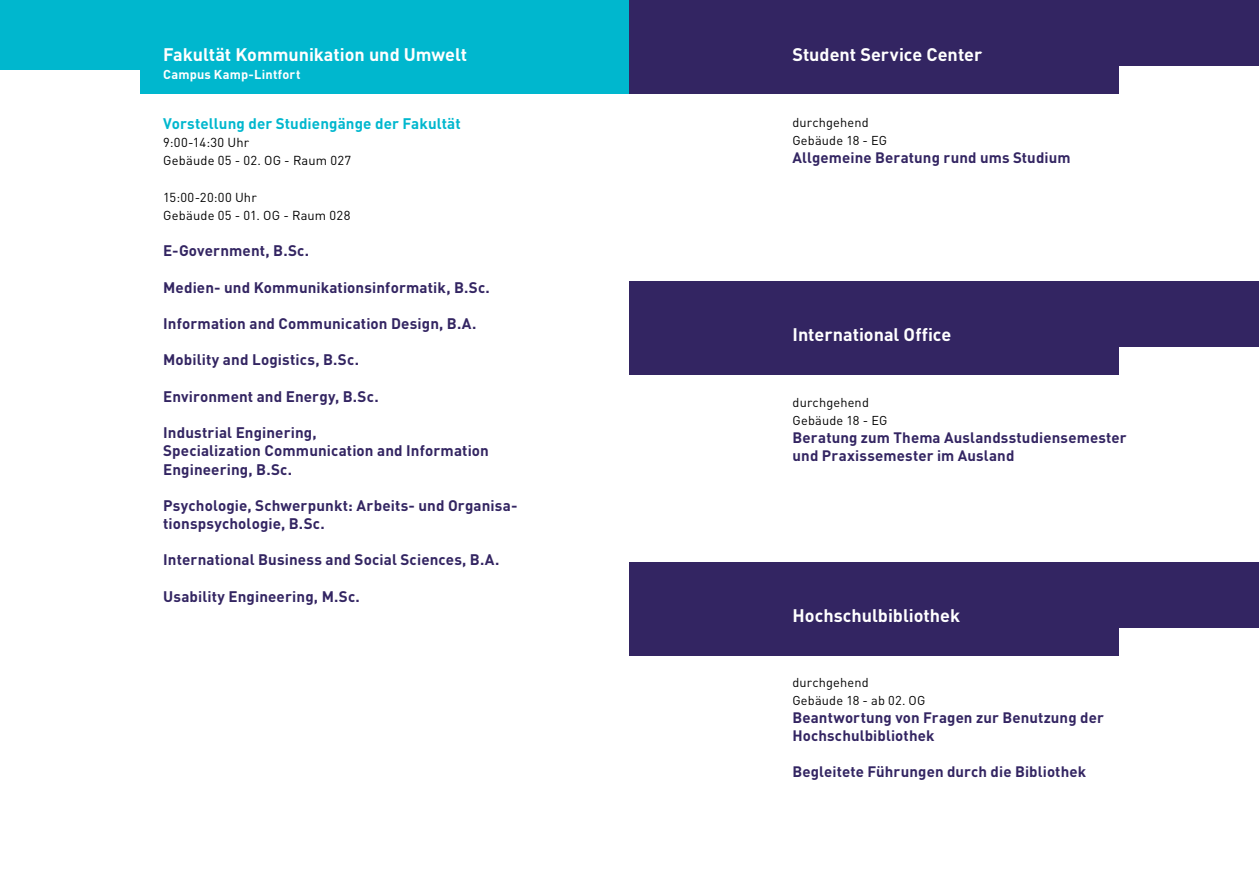
<style>
.page{position:relative;width:1259px;height:893px;background:#fff}
.page>*{position:absolute;margin:0;border:0;box-sizing:border-box;transform-origin:0 0}
.t1{font:700 18px "DINOT";color:#fff}
.t2{font:700 15.15px/18.1px "DINOT";letter-spacing:.005em;color:#332562}
.t3{font:700 15.15px "DINOT";letter-spacing:.005em;color:#00b7ce}
.t4{font:700 15px/18px "DINOT";letter-spacing:.01em;color:#332562}
.t5{font:12.9px/18.1px "DINOT";letter-spacing:.015em;color:#000}
.t6{font:12.75px/18px "DINOT";letter-spacing:.015em;color:#000}
.t7{font:700 12.75px "DINOT";letter-spacing:.02em;color:#fff}
</style>
<div class="page">
<div style="left:0;top:0;width:629px;height:94px;background:#00b7ce"></div>
<div style="left:0;top:71px;width:140px;height:33px;background:#fff"></div>
<div style="left:629px;top:0;width:630px;height:94px;background:#332562"></div>
<div style="left:1119px;top:67px;width:140px;height:37px;background:#fff"></div>
<div style="left:629px;top:281px;width:630px;height:94px;background:#332562"></div>
<div style="left:1119px;top:347px;width:140px;height:38px;background:#fff"></div>
<div style="left:629px;top:562px;width:630px;height:94px;background:#332562"></div>
<div style="left:1119px;top:628px;width:140px;height:38px;background:#fff"></div>
<p class="t1" style="left:163px;top:42px;width:306px">Fakultät Kommunikation und Umwelt</p>
<p class="t7" style="left:163px;top:66px;width:139px">Campus Kamp-Lintfort</p>
<p class="t3" style="left:163px;top:114px;width:299px">Vorstellung der Studiengänge der Fakultät</p>
<p class="t5" style="left:163px;top:133px;width:189px">9:00-14:30 Uhr<br>Gebäude 05 - 02. OG - Raum 027</p>
<p class="t5" style="left:163px;top:188px;width:189px">15:00-20:00 Uhr<br>Gebäude 05 - 01. OG - Raum 028</p>
<p class="t2" style="left:163px;top:241px;width:147px">E-Government, B.Sc.</p>
<p class="t2" style="left:163px;top:278px;width:328px">Medien- und Kommunikationsinformatik, B.Sc.</p>
<p class="t2" style="left:163px;top:314px;width:315px">Information and Communication Design, B.A.</p>
<p class="t2" style="left:163px;top:350px;width:197px">Mobility and Logistics, B.Sc.</p>
<p class="t2" style="left:163px;top:387px;width:217px">Environment and Energy, B.Sc.</p>
<p class="t2" style="left:163px;top:423px;width:327px">Industrial Enginering,<br>Specialization Communication and Information<br>Engineering, B.Sc.</p>
<p class="t2" style="left:163px;top:496px;width:356px">Psychologie, Schwerpunkt: Arbeits- und Organisa&shy;tionspsychologie, B.Sc.</p>
<p class="t2" style="left:163px;top:550px;width:338px">International Business and Social Sciences, B.A.</p>
<p class="t2" style="left:163px;top:587px;width:198px">Usability Engineering, M.Sc.</p>
<p class="t1" style="left:792px;top:42px;width:191px">Student Service Center</p>
<p class="t6" style="left:792px;top:113px;width:96px">durchgehend<br>Gebäude 18 - EG</p>
<p class="t4" style="left:792px;top:148px;width:280px">Allgemeine Beratung rund ums Studium</p>
<p class="t1" style="left:792px;top:323px;width:160px">International Office</p>
<p class="t6" style="left:792px;top:393px;width:96px">durchgehend<br>Gebäude 18 - EG</p>
<p class="t4" style="left:792px;top:428px;width:336px">Beratung zum Thema Auslandsstudiensemester und Praxissemester im Ausland</p>
<p class="t1" style="left:792px;top:604px;width:169px">Hochschulbibliothek</p>
<p class="t6" style="left:792px;top:674px;width:135px">durchgehend<br>Gebäude 18 - ab 02. OG</p>
<p class="t4" style="left:792px;top:709px;width:313px">Beantwortung von Fragen zur Benutzung der<br>Hochschulbibliothek</p>
<p class="t4" style="left:792px;top:763px;width:295px">Begleitete Führungen durch die Bibliothek</p>
</div>
